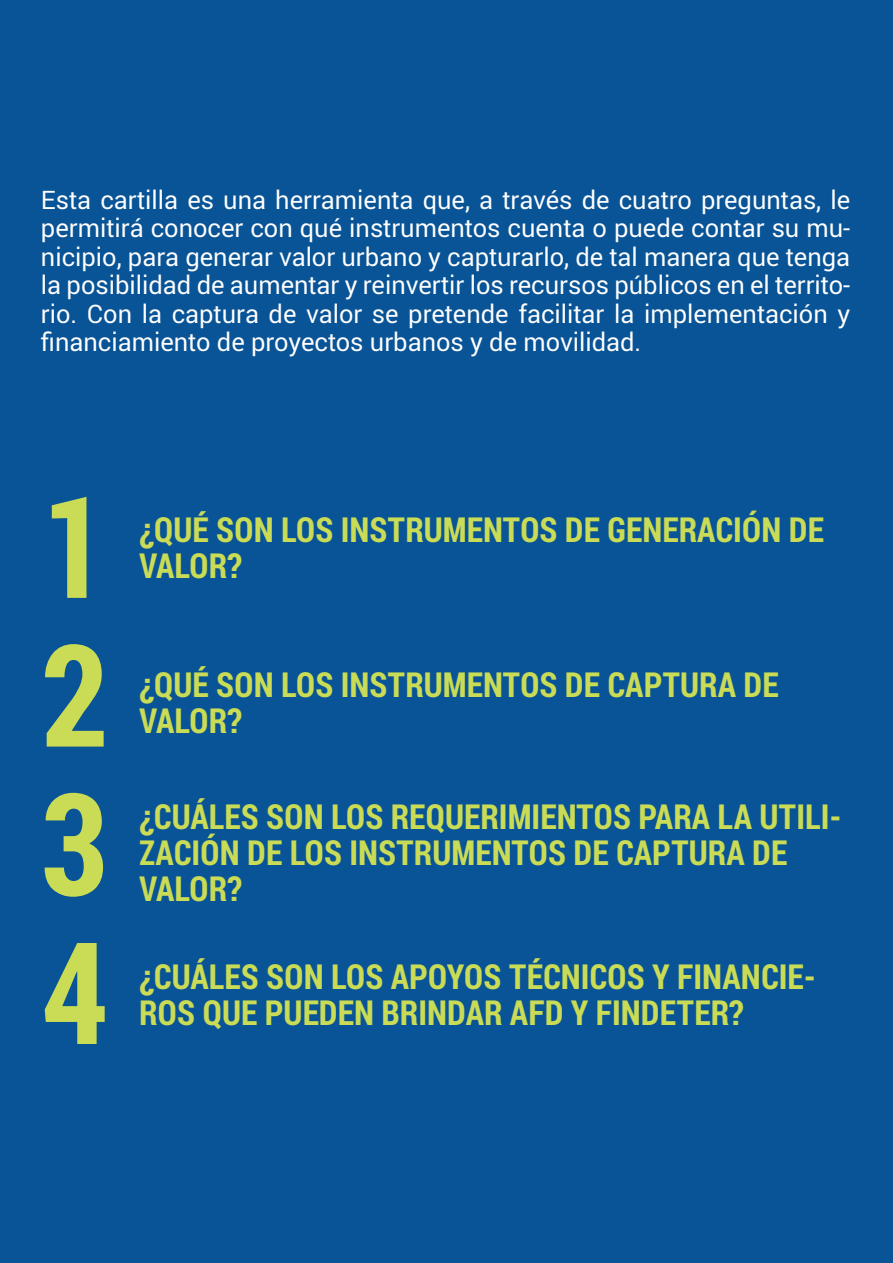
<style>
.page{position:relative;width:893px;height:1263px;background:#095496}
.page>*{position:absolute;margin:0;border:0;box-sizing:border-box;transform-origin:0 0}
.t1{font:700 142.05px "Roboto Condensed";color:#cadc55}
.t2{font:700 34.5px/36px "Roboto Condensed";color:#cadc55}
.t3{font:25.5px/28.5px "Roboto";color:#fff;text-align:justify}
</style>
<div class="page">
<p class="t3" style="left:41px;top:185px;width:811px">Esta cartilla es una herramienta que, a través de cuatro preguntas, le permitirá conocer con qué instrumentos cuenta o puede contar su mu&shy;nicipio, para generar valor urbano y capturarlo, de tal manera que tenga la posibilidad de aumentar y reinvertir los recursos públicos en el territo&shy;rio. Con la captura de valor se pretende facilitar la implementación y financiamiento de proyectos urbanos y de movilidad.</p>
<h1 class="t1" style="left:41px;top:449px;width:70px">1</h1>
<h1 class="t1" style="left:41px;top:598px;width:70px">2</h1>
<h2 class="t2" style="left:139px;top:511px;width:686px">¿QUÉ SON LOS INSTRUMENTOS DE GENERACIÓN DE<br>VALOR?</h2>
<h2 class="t2" style="left:139px;top:665px;width:641px">¿QUÉ SON LOS INSTRUMENTOS DE CAPTURA DE<br>VALOR?</h2>
<h1 class="t1" style="left:41px;top:746px;width:70px">3</h1>
<h2 class="t2" style="left:139px;top:798px;width:704px">¿CUÁLES SON LOS REQUERIMIENTOS PARA LA UTILI-<br>ZACIÓN DE LOS INSTRUMENTOS DE CAPTURA DE<br>VALOR?</h2>
<h1 class="t1" style="left:41px;top:895px;width:70px">4</h1>
<h2 class="t2" style="left:139px;top:958px;width:678px">¿CUÁLES SON LOS APOYOS TÉCNICOS Y FINANCIE-<br>ROS QUE PUEDEN BRINDAR AFD Y FINDETER?</h2>
</div>
